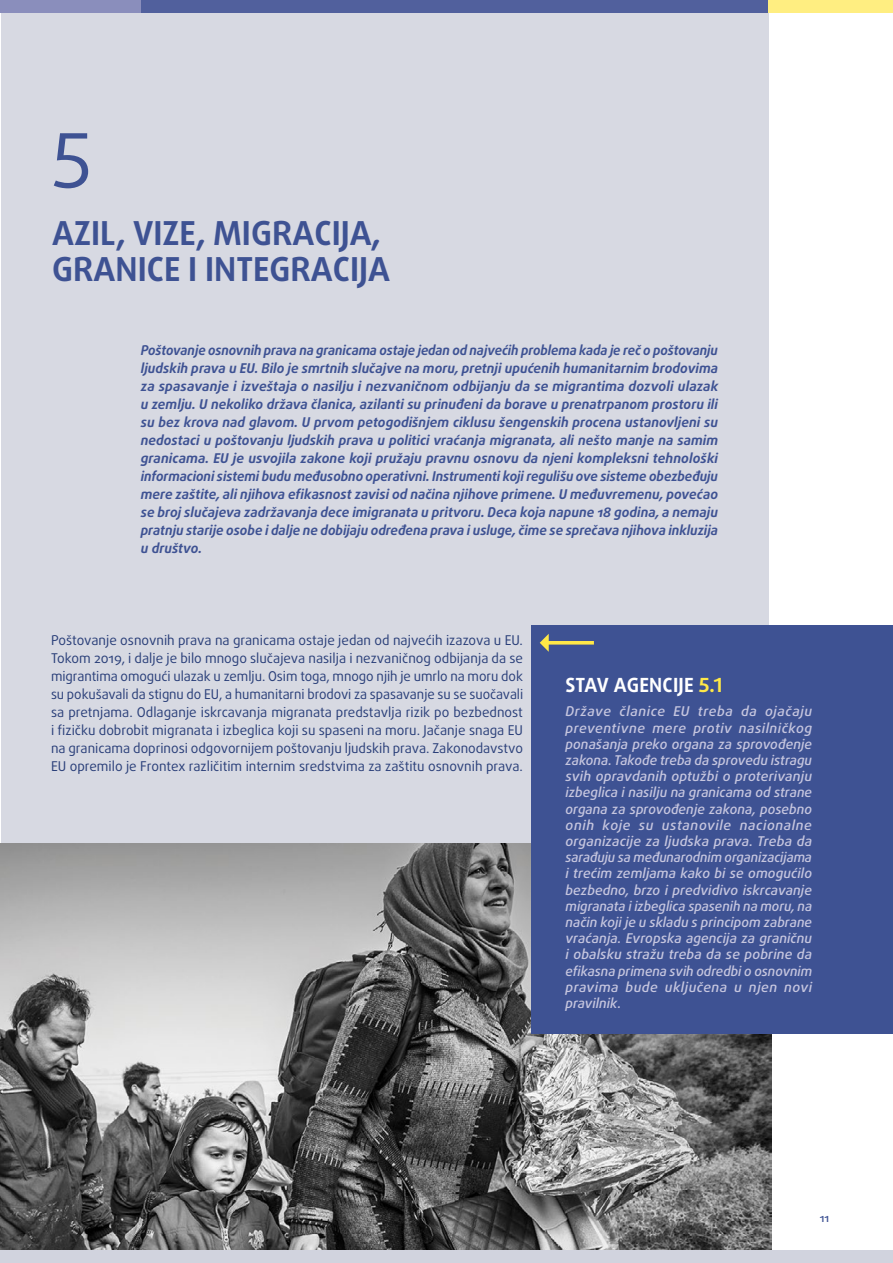
<style>
.page{position:relative;width:893px;height:1263px;background:#fff}
.page>*{position:absolute;margin:0;border:0;box-sizing:border-box;transform-origin:0 0}
.title_1_no{font:75px "Daxline Pro";color:#3e5293}
.title_1{font:700 33px/36px "Daxline Pro";color:#3e5293}
.FRAOP_title{font:700 19.5px "Daxline Pro";letter-spacing:.01em;color:#fff}
.intro_1{font:italic 700 13.5px/18px "Daxline Pro";letter-spacing:-.005em;color:#3e5293;text-align:justify}
.FRAOP_body{font:italic 500 13.5px/16.2px "Daxline Pro";letter-spacing:.015em;color:#c6c6df;text-align:justify}
.body_break{font:13.5px/18px "Daxline Pro";color:#2a3f79;text-align:justify}
.t1{font:500 11.25px "Daxline Pro";color:#3e5293}
.s1{color:#ffe847}
</style>
<div class="page">
<hr style="left:0;top:0;width:1px;height:1201px;background:#d7d9e2">
<div style="left:1px;top:0;width:767px;height:1201px;background:#d7d9e2"></div>
<img style="left:0;top:844px;width:772px;height:406px">
<div style="left:531px;top:625px;width:362px;height:408px;background:#3e5293"></div>
<svg style="left:540px;top:634px;width:54px;height:18px"></svg>
<div style="left:0;top:1250px;width:893px;height:13px;background:#d1d3de"></div>
<div style="left:0;top:0;width:141px;height:13px;background:#8a8ebc"></div>
<div style="left:141px;top:0;width:646px;height:13px;background:#51609d"></div>
<div style="left:769px;top:0;width:124px;height:13px;background:#ffee81"></div>
<p class="title_1_no" style="left:52px;top:111px;width:42px">5</p>
<p class="title_1" style="left:52px;top:215px;width:340px">AZIL, VIZE, MIGRACIJA,<br>GRANICE I INTEGRACIJA</p>
<p class="intro_1" style="left:141px;top:342px;width:579px">Poštovanje osnovnih prava na granicama ostaje jedan od najvećih problema kada je reč o poštovanju ljudskih prava u EU. Bilo je smrtnih slučajve na moru, pretnji upućenih humanitarnim brodovima za spasavanje i izveštaja o nasilju i nezvaničnom odbijanju da se migrantima dozvoli ulazak u zemlju. U nekoliko država članica, azilanti su prinuđeni da borave u prenatrpanom prostoru ili su bez krova nad glavom. U prvom petogodišnjem ciklusu šengenskih procena ustanovljeni su nedostaci u poštovanju ljudskih prava u politici vraćanja migranata, ali nešto manje na samim granicama. EU je usvojila zakone koji pružaju pravnu osnovu da njeni kompleksni tehnološki informacioni sistemi budu međusobno operativni. Instrumenti koji regulišu ove sisteme obezbeđuju mere zaštite, ali njihova efikasnost zavisi od načina njihove primene. U međuvremenu, povećao se broj slučajeva zadržavanja dece imigranata u pritvoru. Deca koja napune 18 godina, a nemaju pratnju starije osobe i dalje ne dobijaju određena prava i usluge, čime se sprečava njihova inkluzija u društvo.</p>
<p class="body_break" style="left:51px;top:631px;width:474px">Poštovanje osnovnih prava na granicama ostaje jedan od najvećih izazova u EU.<br>Tokom 2019, i dalje je bilo mnogo slučajeva nasilja i nezvaničnog odbijanja da se migrantima omogući ulazak u zemlju. Osim toga, mnogo njih je umrlo na moru dok su pokušavali da stignu do EU, a humanitarni brodovi za spasavanje su se suočavali sa pretnjama. Odlaganje iskrcavanja migranata predstavlja rizik po bezbednost i fizičku dobrobit migranata i izbeglica koji su spaseni na moru. Jačanje snaga EU na granicama doprinosi odgovornijem poštovanju ljudskih prava. Zakonodavstvo EU opremilo je Frontex različitim internim sredstvima za zaštitu osnovnih prava.</p>
<p class="FRAOP_title" style="left:566px;top:672px;width:158px">STAV AGENCIJE <span class="s1">5.1</span></p>
<p class="FRAOP_body" style="left:566px;top:703px;width:248px">Države članice EU treba da ojačaju preventivne mere protiv nasilničkog ponašanja preko organa za sprovođenje zakona. Takođe treba da sprovedu istragu svih opravdanih optužbi o proterivanju izbeglica i nasilju na granicama od strane organa za sprovođenje zakona, posebno onih koje su ustanovile nacionalne organizacije za ljudska prava. Treba da sarađuju sa međunarodnim organizacijama i trećim zemljama kako bi se omogućilo bezbedno, brzo i predvidivo iskrcavanje migranata i izbeglica spasenih na moru, na način koji je u skladu s principom zabrane vraćanja. Evropska agencija za graničnu i obalsku stražu treba da se pobrine da efikasna primena svih odredbi o osnovnim pravima bude uključena u njen novi pravilnik.</p>
<p class="t1" style="left:820px;top:1210px;width:11px">11</p>
</div>
